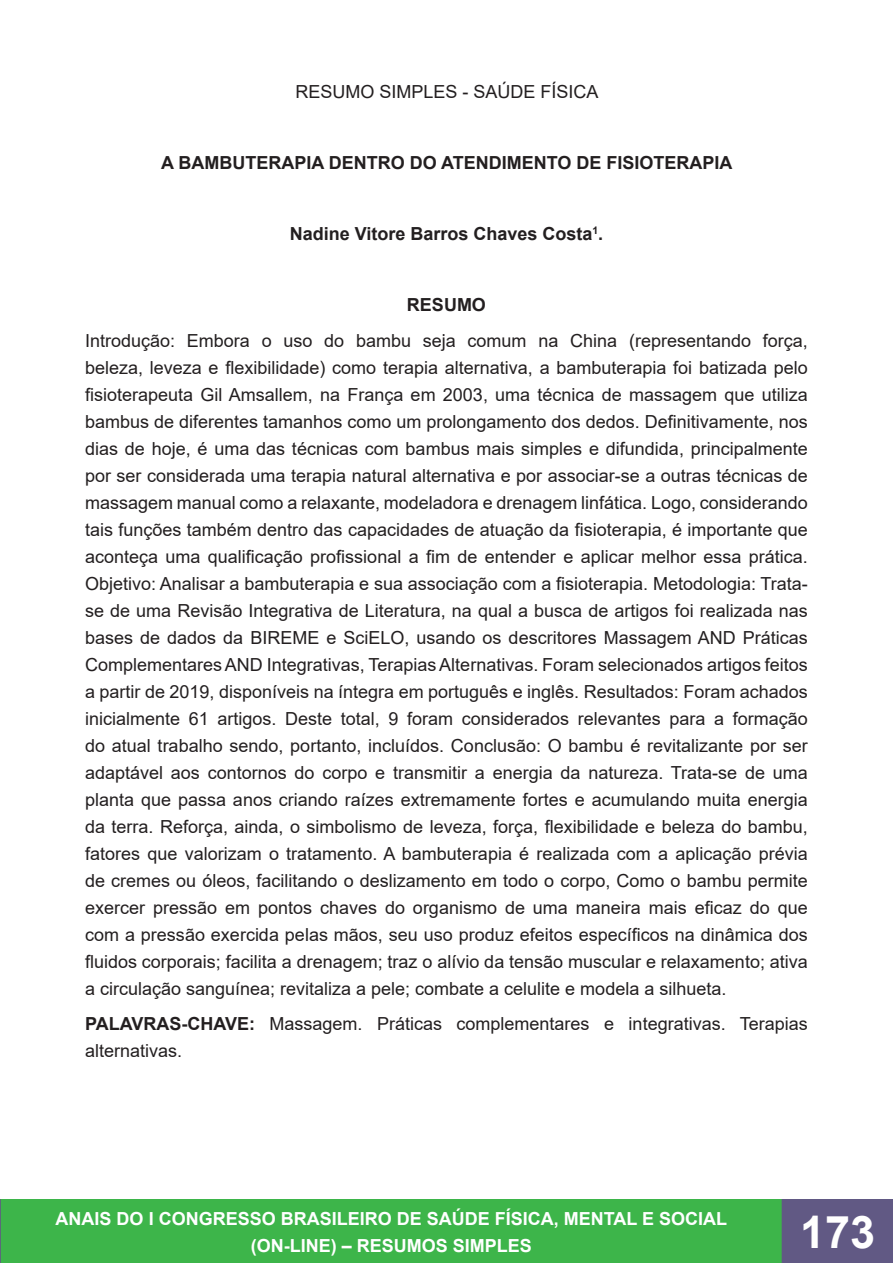
<style>
.page{position:relative;width:893px;height:1263px;background:#fff}
.page>*{position:absolute;margin:0;border:0;box-sizing:border-box;transform-origin:0 0}
.t1{font:700 45px "Arial";color:#fff}
.t2{font:18px/27px "Arial";color:#231f20;text-align:justify}
.t3{font:700 18px "Arial";color:#231f20}
.t4{font:700 18px/27px "Arial";color:#fff;text-align:center}
.s1{font-weight:700}
</style>
<div class="page">
<div style="left:0;top:1200px;width:782px;height:63px;background:#3db54a"></div>
<div style="left:0;top:1199px;width:783px;height:64px;border:2px solid #3db54a"></div>
<svg style="left:0;top:1199px;width:1px;height:64px"></svg>
<div style="left:782px;top:1200px;width:111px;height:63px;background:#615984"></div>
<div style="left:782px;top:1199px;width:111px;height:64px;border:2px solid #615984"></div>
<p class="t2" style="left:295px;top:78px;width:305px">RESUMO SIMPLES - SAÚDE FÍSICA</p>
<p class="t3" style="left:161px;top:150px;width:573px">A BAMBUTERAPIA DENTRO DO ATENDIMENTO DE FISIOTERAPIA</p>
<p class="t3" style="left:290px;top:221px;width:315px">Nadine Vitore Barros Chaves Costa<sup>1</sup>.</p>
<p class="t3" style="left:407px;top:292px;width:81px">RESUMO</p>
<p class="t2" style="left:85px;top:327px;width:724px">Introdução: Embora o uso do bambu seja comum na China (representando força, beleza, leveza e flexibilidade) como terapia alternativa, a bambuterapia foi batizada pelo fisioterapeuta Gil Amsallem, na França em 2003, uma técnica de massagem que utiliza bambus de diferentes tamanhos como um prolongamento dos dedos. Definitivamente, nos dias de hoje, é uma das técnicas com bambus mais simples e difundida, principalmente por ser considerada uma terapia natural alternativa e por associar-se a outras técnicas de massagem manual como a relaxante, modeladora e drenagem linfática. Logo, considerando tais funções também dentro das capacidades de atuação da fisioterapia, é importante que aconteça uma qualificação profissional a fim de entender e aplicar melhor essa prática.<br>Objetivo: Analisar a bambuterapia e sua associação com a fisioterapia. Metodologia: Trata&shy;se de uma Revisão Integrativa de Literatura, na qual a busca de artigos foi realizada nas bases de dados da BIREME e SciELO, usando os descritores Massagem AND Práticas Complementares AND Integrativas, Terapias Alternativas. Foram selecionados artigos feitos a partir de 2019, disponíveis na íntegra em português e inglês. Resultados: Foram achados inicialmente 61 artigos. Deste total, 9 foram considerados relevantes para a formação do atual trabalho sendo, portanto, incluídos. Conclusão: O bambu é revitalizante por ser adaptável aos contornos do corpo e transmitir a energia da natureza. Trata-se de uma planta que passa anos criando raízes extremamente fortes e acumulando muita energia da terra. Reforça, ainda, o simbolismo de leveza, força, flexibilidade e beleza do bambu, fatores que valorizam o tratamento. A bambuterapia é realizada com a aplicação prévia de cremes ou óleos, facilitando o deslizamento em todo o corpo, Como o bambu permite exercer pressão em pontos chaves do organismo de uma maneira mais eficaz do que com a pressão exercida pelas mãos, seu uso produz efeitos específicos na dinâmica dos fluidos corporais; facilita a drenagem; traz o alívio da tensão muscular e relaxamento; ativa a circulação sanguínea; revitaliza a pele; combate a celulite e modela a silhueta.</p>
<p class="t2" style="left:85px;top:1010px;width:724px"><span class="s1">PALAVRAS-CHAVE:</span> Massagem. Práticas complementares e integrativas. Terapias alternativas.</p>
<p class="t4" style="left:56px;top:1205px;width:673px">ANAIS DO I CONGRESSO BRASILEIRO DE SAÚDE FÍSICA, MENTAL E SOCIAL (ON-LINE) – RESUMOS SIMPLES</p>
<h1 class="t1" style="left:800px;top:1200px;width:77px">173</h1>
</div>
